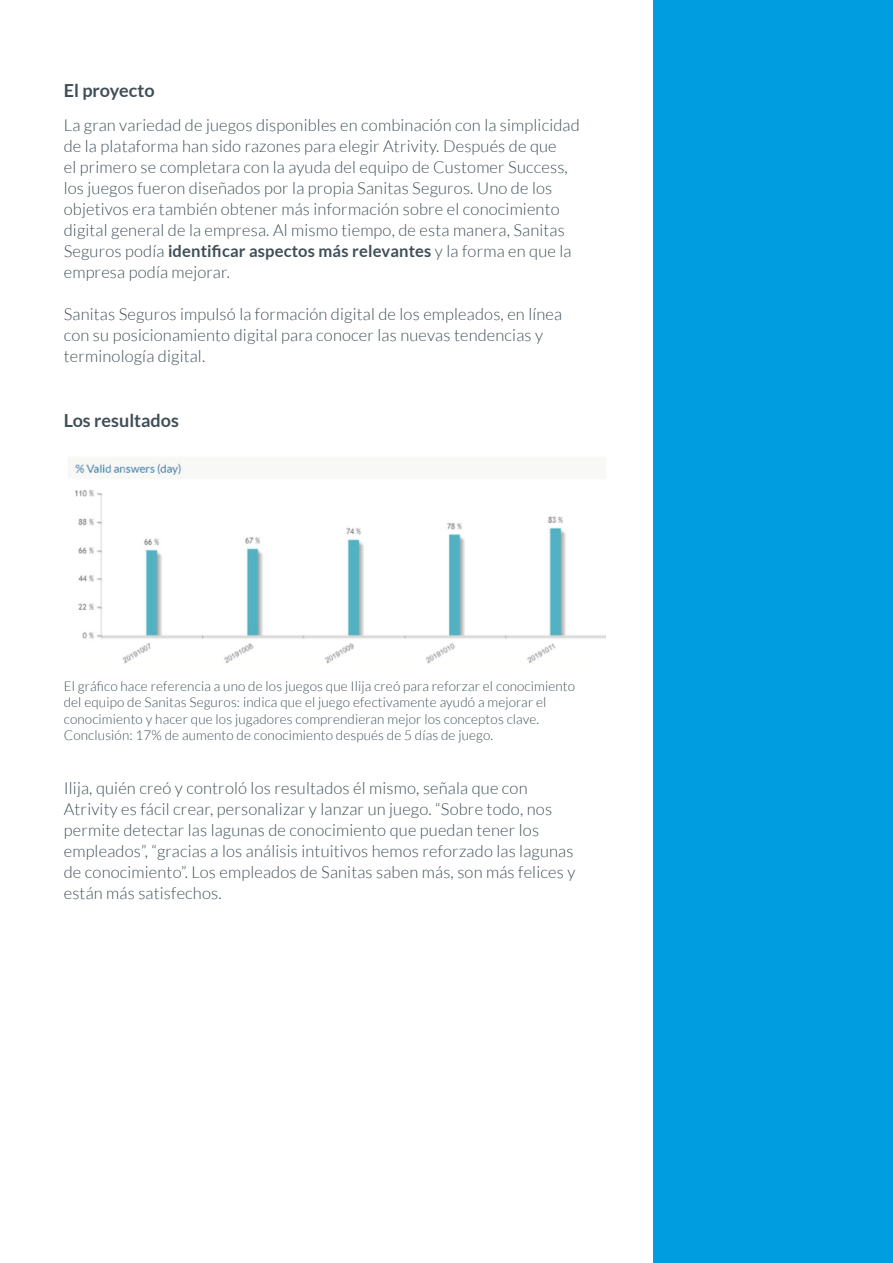
<style>
.page{position:relative;width:893px;height:1263px;background:#fff}
.page>*{position:absolute;margin:0;border:0;box-sizing:border-box;transform-origin:0 0}
.t1{font:700 18px "Lato";color:#404f57}
.t2{font:300 16.5px/21px "Lato";letter-spacing:.01em;color:#404f57}
.t3{font:300 13.5px/16.5px "Lato";letter-spacing:.01em;color:#404f57}
.s1{font-weight:700}
</style>
<div class="page">
<div style="left:653px;top:0;width:240px;height:1263px;background:#009de0"></div>
<img style="left:70px;top:459px;width:535px;height:204px">
<p class="t1" style="left:64px;top:80px;width:92px">El proyecto</p>
<p class="t2" style="left:64px;top:115px;width:518px">La gran variedad de juegos disponibles en combinación con la simplicidad de la plataforma han sido razones para elegir Atrivity. Después de que<br>el primero se completara con la ayuda del equipo de Customer Success, los juegos fueron diseñados por la propia Sanitas Seguros. Uno de los objetivos era también obtener más información sobre el conocimiento digital general de la empresa. Al mismo tiempo, de esta manera, Sanitas Seguros podía <span class="s1">identificar aspectos más relevantes</span> y la forma en que la empresa podía mejorar.</p>
<p class="t2" style="left:64px;top:304px;width:500px">Sanitas Seguros impulsó la formación digital de los empleados, en línea con su posicionamiento digital para conocer las nuevas tendencias y terminología digital.</p>
<p class="t1" style="left:64px;top:410px;width:117px">Los resultados</p>
<p class="t3" style="left:64px;top:678px;width:513px">El gráfico hace referencia a uno de los juegos que Ilija creó para reforzar el conocimiento del equipo de Sanitas Seguros: indica que el juego efectivamente ayudó a mejorar el conocimiento y hacer que los jugadores comprendieran mejor los conceptos clave.<br>Conclusión: 17% de aumento de conocimiento después de 5 días de juego.</p>
<p class="t2" style="left:64px;top:777px;width:513px">Ilija, quién creó y controló los resultados él mismo, señala que con Atrivity es fácil crear, personalizar y lanzar un juego. “Sobre todo, nos permite detectar las lagunas de conocimiento que puedan tener los empleados”, “gracias a los análisis intuitivos hemos reforzado las lagunas de conocimiento”. Los empleados de Sanitas saben más, son más felices y están más satisfechos.</p>
</div>
